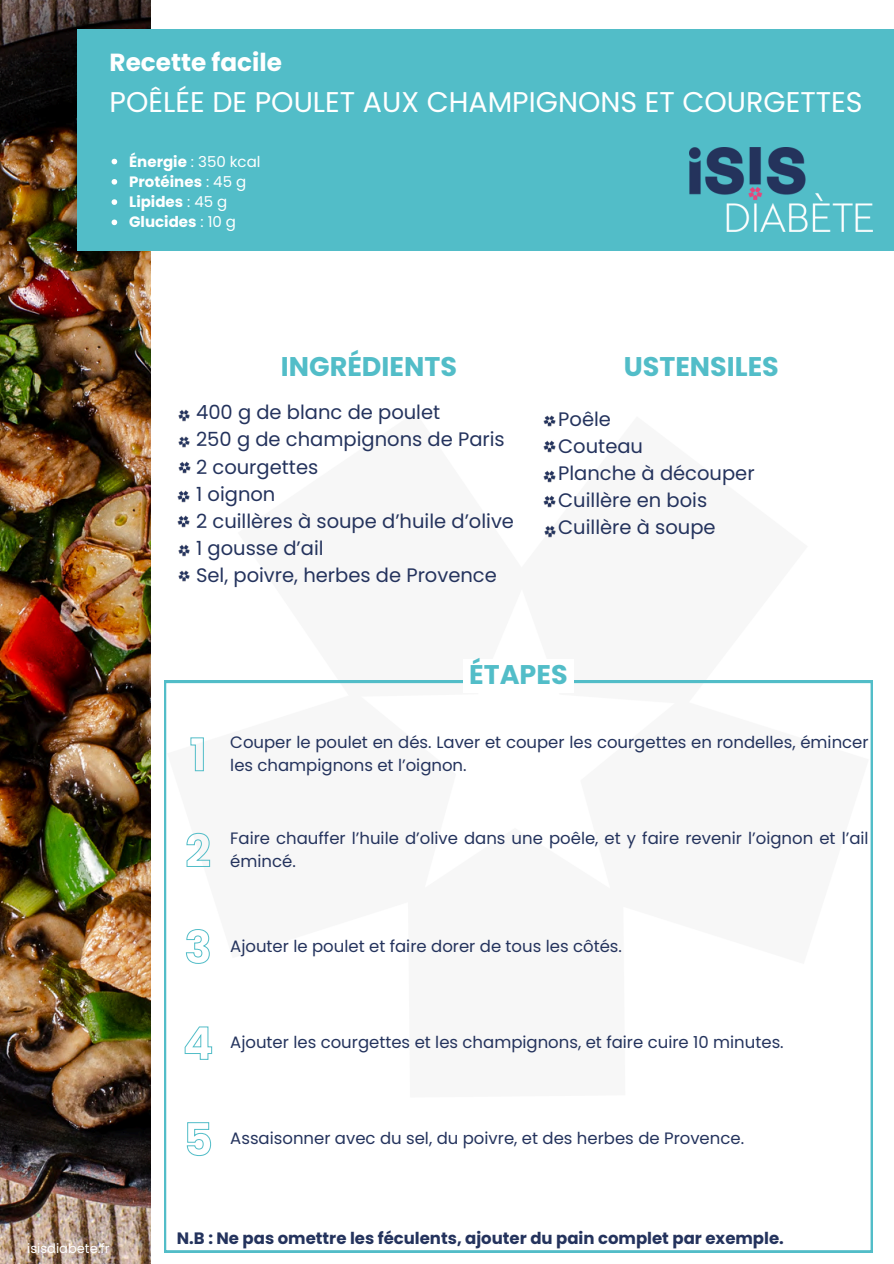
<style>
.page{position:relative;width:894px;height:1264px;background:#fff}
.page>*{position:absolute;margin:0;border:0;box-sizing:border-box;transform-origin:0 0}
.t1{font:28.5px "Poppins";color:#fff}
.t2{font:700 27px "Poppins";color:#52bdc8}
.t3{font:700 24.75px "Poppins";color:#fff}
.t4{font:19.5px/27px "Poppins";color:#24335d}
.t5{font:16.5px/22.5px "Poppins";color:#24335d}
.t6{font:700 16.5px "Poppins";color:#24335d}
.t7{font:700 15px "Poppins";color:#fff}
.t8{font:15px "Poppins";color:#fff}
.t9{font:13.05px "Poppins";color:#fff}
.s1{font-weight:700}
.s2{font-weight:400}
</style>
<div class="page">
<img style="left:0;top:0;width:150px;height:1263px">
<div style="left:77px;top:29px;width:816px;height:222px;background:#52bdc8"></div>
<svg style="left:164px;top:681px;width:708px;height:571px"></svg>
<div style="left:463px;top:659px;width:110px;height:33px;background:#fff"></div>
<img style="left:689px;top:147px;width:183px;height:85px">
<img style="left:544px;top:525px;width:12px;height:13px">
<img style="left:543px;top:415px;width:13px;height:12px">
<img style="left:543px;top:470px;width:13px;height:13px">
<img style="left:543px;top:495px;width:13px;height:13px">
<img style="left:543px;top:440px;width:13px;height:13px">
<img style="left:178px;top:544px;width:12px;height:13px">
<img style="left:178px;top:570px;width:12px;height:12px">
<svg style="left:178px;top:409px;width:12px;height:13px"></svg>
<img style="left:177px;top:490px;width:13px;height:13px">
<svg style="left:177px;top:515px;width:13px;height:13px"></svg>
<img style="left:178px;top:461px;width:13px;height:13px">
<img style="left:178px;top:436px;width:12px;height:12px">
<svg style="left:190px;top:737px;width:14px;height:34px"></svg>
<svg style="left:175px;top:832px;width:35px;height:37px"></svg>
<svg style="left:185px;top:928px;width:25px;height:36px"></svg>
<svg style="left:111px;top:159px;width:6px;height:5px"></svg>
<svg style="left:111px;top:179px;width:6px;height:6px"></svg>
<svg style="left:111px;top:199px;width:6px;height:6px"></svg>
<svg style="left:111px;top:219px;width:6px;height:6px"></svg>
<svg style="left:184px;top:1026px;width:28px;height:34px"></svg>
<svg style="left:186px;top:1121px;width:25px;height:35px"></svg>
<h1 class="t3" style="left:110px;top:45px;width:174px">Recette facile</h1>
<p class="t1" style="left:110px;top:82px;width:754px">POÊLÉE DE POULET AUX CHAMPIGNONS ET COURGETTES</p>
<h6 class="t8" style="left:129px;top:151px;width:133px"><span class="s1">Énergie</span> : 350 kcal</h6>
<p class="t7" style="left:129px;top:171px;width:118px">Protéines <span class="s2">: 45 g</span></p>
<h6 class="t7" style="left:129px;top:191px;width:100px">Lipides <span class="s2">: 45 g</span></h6>
<p class="t7" style="left:129px;top:212px;width:108px">Glucides <span class="s2">: 10 g</span></p>
<h1 class="t2" style="left:281px;top:347px;width:178px">INGRÉDIENTS</h1>
<p class="t4" style="left:196px;top:399px;width:319px">400 g de blanc de poulet<br>250 g de champignons de Paris<br>2 courgettes<br>1 oignon<br>2 cuillères à soupe d’huile d’olive<br>1 gousse d’ail<br>Sel, poivre, herbes de Provence</p>
<h3 class="t2" style="left:623px;top:347px;width:157px">USTENSILES</h3>
<h2 class="t4" style="left:558px;top:405px;width:198px">Poêle<br>Couteau<br>Planche à découper<br>Cuillère en bois<br>Cuillère à soupe</h2>
<h1 class="t2" style="left:469px;top:655px;width:100px">ÉTAPES</h1>
<p class="t5" style="left:230px;top:731px;width:639px">Couper le poulet en dés. Laver et couper les courgettes en rondelles, émincer les champignons et l’oignon.</p>
<p class="t5" style="left:230px;top:827px;width:639px">Faire chauffer l’huile d’olive dans une poêle, et y faire revenir l’oignon et l’ail émincé.</p>
<h4 class="t5" style="left:230px;top:934px;width:393px">Ajouter le poulet et faire dorer de tous les côtés.</h4>
<p class="t5" style="left:230px;top:1031px;width:555px">Ajouter les courgettes et les champignons, et faire cuire 10 minutes.</p>
<p class="t9" style="left:27px;top:1239px;width:84px">isisdiabete.fr</p>
<p class="t5" style="left:230px;top:1127px;width:515px">Assaisonner avec du sel, du poivre, et des herbes de Provence.</p>
<h6 class="t6" style="left:177px;top:1226px;width:608px">N.B : Ne pas omettre les féculents, ajouter du pain complet par exemple.</h6>
</div>
